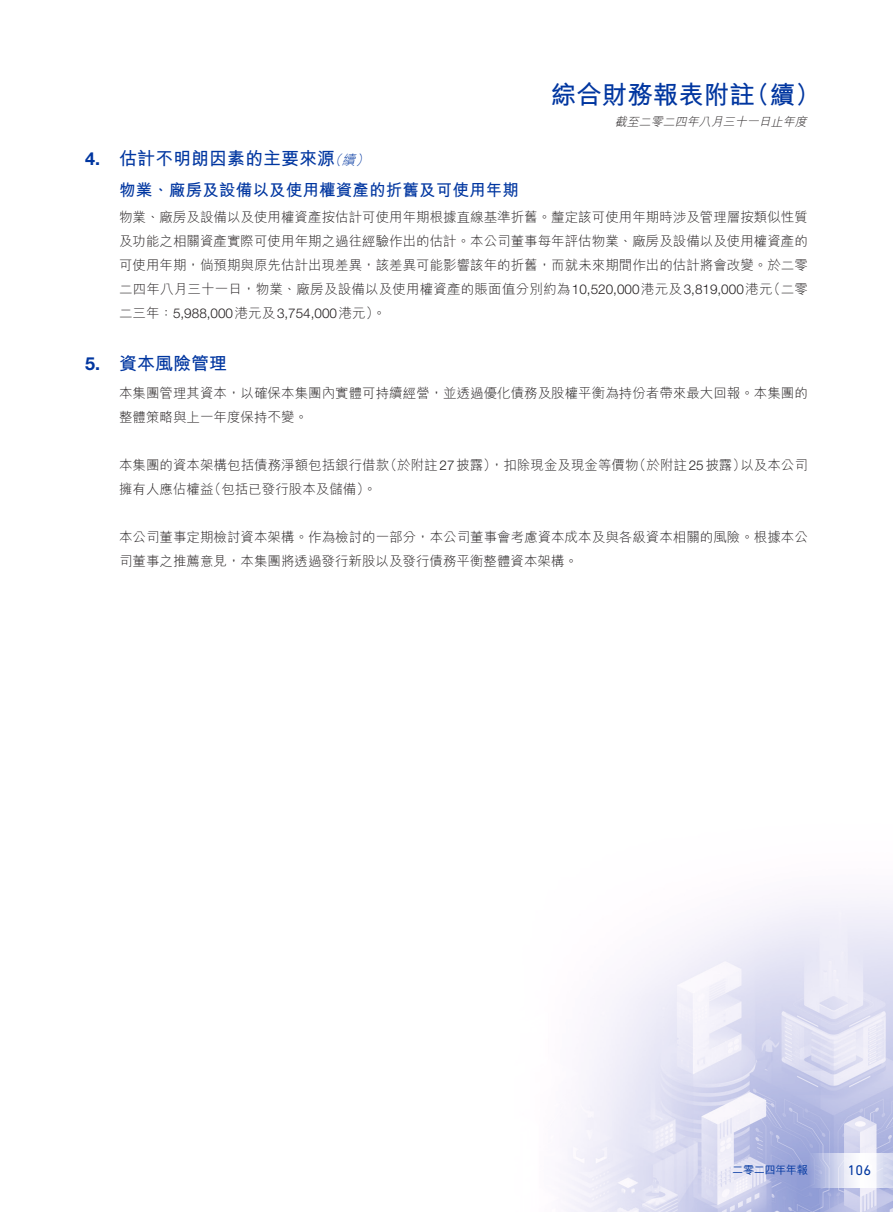
<style>
.page{position:relative;width:893px;height:1212px;background:#fff}
.page>*{position:absolute;margin:0;border:0;box-sizing:border-box;transform-origin:0 0}
.t1{font:700 25.5px "M Hei HK";color:#0036a0}
._01_Heading_1{font:700 18px "M Hei HK";color:#0036a0}
._01_Heading_1-2{font:700 18px "Helvetica Neue LT Pro";color:#0036a0}
._02_Heading_2{font:700 16.5px "M Hei HK";letter-spacing:.01em;color:#0036a0}
.t2{font:14.25px "DIN Next LT Pro";color:#0036a0}
._00_Body_text{font:300 13.5px/24px "M Hei HK";color:#231f20}
._01_Heading_1-3{font:italic 300 13.5px "M Hei HK";color:#0036a0}
.t3{font:italic 300 12px "M Hei HK";color:#231f20}
.t4{font:500 11.25px "M Hei HK";letter-spacing:-.045em;color:#0036a0}
.s1{font-family:"Helvetica Neue LT Pro"}
</style>
<div class="page">
<img style="left:566px;top:900px;width:327px;height:312px">
<svg style="left:809px;top:1153px;width:84px;height:34px"></svg>
<p class="_01_Heading_1-2" style="left:85px;top:147px;width:17px">4.</p>
<p class="_01_Heading_1-2" style="left:85px;top:352px;width:17px">5.</p>
<p class="_01_Heading_1" style="left:119px;top:145px;width:217px">估計不明朗因素的主要來源</p>
<p class="_01_Heading_1-3" style="left:342px;top:150px;width:19px">續</p>
<p class="_01_Heading_1-3" style="left:328px;top:150px;width:19px">（</p>
<p class="_01_Heading_1-3" style="left:355px;top:150px;width:19px">(</p>
<h1 class="t1" style="left:551px;top:76px;width:205px">綜合財務報表附註</h1>
<p class="t3" style="left:615px;top:113px;width:197px">截至二零二四年八月三十一日止年度</p>
<h1 class="t1" style="left:744px;top:76px;width:78px">（續(</h1>
<p class="_02_Heading_2" style="left:119px;top:178px;width:401px">物業、廠房及設備以及使用權資產的折舊及可使用年期</p>
<p class="_00_Body_text" style="left:119px;top:204px;width:690px;text-align:right">物業、廠房及設備以及使用權資產按估計可使用年期根據直線基準折舊。釐定該可使用年期時涉及管理層按類似性質及功能之相關資產實際可使用年期之過往經驗作出的估計。本公司董事每年評估物業、廠房及設備以及使用權資產的可使用年期，倘預期與原先估計出現差異，該差異可能影響該年的折舊，而就未來期間作出的估計將會改變。於二零（二零</p>
<p class="_00_Body_text" style="left:119px;top:276px;width:655px">二四年八月三十一日，物業、廠房及設備以及使用權資產的賬面值分別約為<span class="s1">10,520,000</span>港元及<span class="s1">3,819,000</span>港元二三年：<span class="s1">5,988,000</span>港元及<span class="s1">3,754,000</span>港元。(</p>
<p class="_01_Heading_1" style="left:119px;top:350px;width:109px">資本風險管理</p>
<p class="_00_Body_text" style="left:119px;top:381px;width:690px">本集團管理其資本，以確保本集團內實體可持續經營，並透過優化債務及股權平衡為持份者帶來最大回報。本集團的整體策略與上一年度保持不變。</p>
<p class="_00_Body_text" style="left:740px;top:453px;width:69px">以及本公司</p>
<p class="_00_Body_text" style="left:384px;top:453px;width:256px">（於附註<span class="s1">27</span>披露，）扣除現金及現金等價物</p>
<p class="_00_Body_text" style="left:633px;top:453px;width:115px">（於附註<span class="s1">25</span>披露）</p>
<p class="_00_Body_text" style="left:208px;top:453px;width:183px;text-indent:-89px">本集團的資本架構包括債務淨額包括銀行借款（包括已發行股本及儲備。(</p>
<p class="_00_Body_text" style="left:119px;top:477px;width:96px">擁有人應佔權益</p>
<p class="_00_Body_text" style="left:119px;top:525px;width:690px">本公司董事定期檢討資本架構。作為檢討的一部分，本公司董事會考慮資本成本及與各級資本相關的風險。根據本公司董事之推薦意見，本集團將透過發行新股以及發行債務平衡整體資本架構。</p>
<p class="t4" style="left:732px;top:1162px;width:77px">二零二四年年報</p>
<p class="t2" style="left:848px;top:1162px;width:25px">106</p>
</div>
